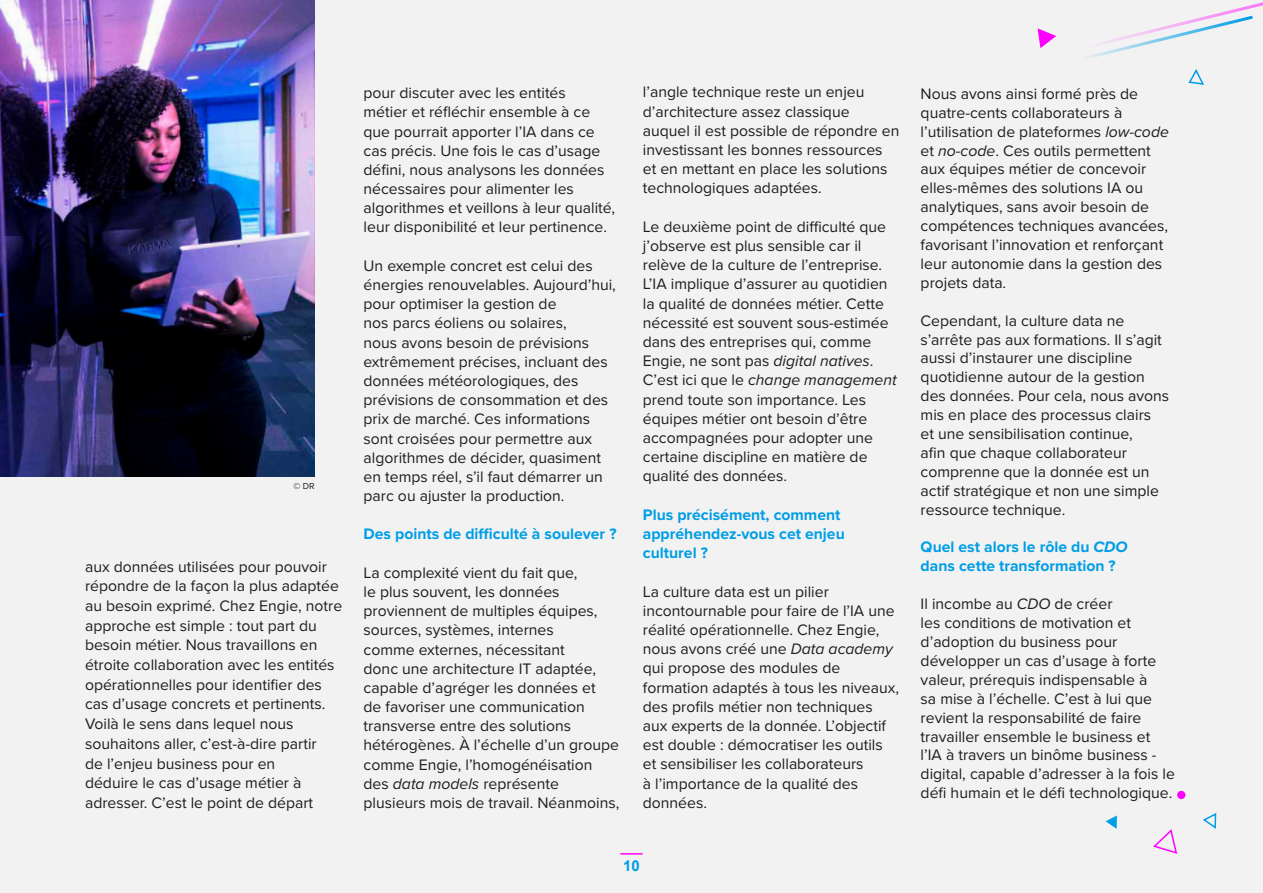
<style>
.page{position:relative;width:1263px;height:893px;background:#ededed}
.page>*{position:absolute;margin:0;border:0;box-sizing:border-box;transform-origin:0 0}
.t1{font:15.75px/19.2px "Proxima Nova";color:#1d1d1d}
.t2{font:700 15.75px/19.2px "Proxima Nova";color:#009ee6}
.t3{font:700 15px "Arial";color:#009ee6}
.t4{font:9px "Proxima Nova";color:#1d1d1d}
.s1{font-style:italic}
</style>
<div class="page">
<hr style="left:621px;top:853px;width:21px;height:2px;background:#f0f">
<svg style="left:1037px;top:28px;width:19px;height:20px"></svg>
<svg style="left:1090px;top:2px;width:173px;height:83px"></svg>
<img style="left:0;top:0;width:315px;height:476px">
<div style="left:1177px;top:791px;width:8px;height:8px;background:#f0f;border-radius:50%"></div>
<svg style="left:1153px;top:829px;width:25px;height:25px"></svg>
<svg style="left:1106px;top:815px;width:11px;height:14px"></svg>
<svg style="left:1203px;top:813px;width:14px;height:16px"></svg>
<p class="t4" style="left:293px;top:479px;width:23px">© DR</p>
<p class="t1" style="left:85px;top:556px;width:259px;line-height:19.6px">aux données utilisées pour pouvoir répondre de la façon la plus adaptée au besoin exprimé. Chez Engie, notre approche est simple : tout part du besoin métier. Nous travaillons en étroite collaboration avec les entités opérationnelles pour identifier des cas d’usage concrets et pertinents.<br>Voilà le sens dans lequel nous souhaitons aller, c’est-à-dire partir<br>de l’enjeu business pour en<br>déduire le cas d’usage métier à adresser. C’est le point de départ</p>
<p class="t1" style="left:364px;top:83px;width:253px">pour discuter avec les entités<br>métier et réfléchir ensemble à ce que pourrait apporter l’IA dans ce cas précis. Une fois le cas d’usage défini, nous analysons les données nécessaires pour alimenter les algorithmes et veillons à leur qualité, leur disponibilité et leur pertinence.</p>
<p class="t1" style="left:364px;top:255px;width:254px">Un exemple concret est celui des énergies renouvelables. Aujourd’hui, pour optimiser la gestion de<br>nos parcs éoliens ou solaires,<br>nous avons besoin de prévisions extrêmement précises, incluant des données météorologiques, des prévisions de consommation et des prix de marché. Ces informations sont croisées pour permettre aux algorithmes de décider, quasiment en temps réel, s’il faut démarrer un parc ou ajuster la production.</p>
<p class="t2" style="left:364px;top:524px;width:254px">Des points de difficulté à soulever ?</p>
<p class="t1" style="left:364px;top:562px;width:257px">La complexité vient du fait que,<br>le plus souvent, les données proviennent de multiples équipes, sources, systèmes, internes<br>comme externes, nécessitant<br>donc une architecture IT adaptée, capable d’agréger les données et<br>de favoriser une communication transverse entre des solutions hétérogènes. À l’échelle d’un groupe comme Engie, l’homogénéisation des <span class="s1">data models</span> représente plusieurs mois de travail. Néanmoins,</p>
<p class="t1" style="left:643px;top:82px;width:258px">l’angle technique reste un enjeu d’architecture assez classique auquel il est possible de répondre en investissant les bonnes ressources et en mettant en place les solutions technologiques adaptées.</p>
<p class="t1" style="left:643px;top:216px;width:255px">Le deuxième point de difficulté que j’observe est plus sensible car il relève de la culture de l’entreprise.<br>L’IA implique d’assurer au quotidien la qualité de données métier. Cette nécessité est souvent sous-estimée dans des entreprises qui, comme Engie, ne sont pas <span class="s1">digital natives</span>.<br>C’est ici que le <span class="s1">change management </span>prend toute son importance. Les équipes métier ont besoin d’être accompagnées pour adopter une certaine discipline en matière de qualité des données.</p>
<p class="t2" style="left:643px;top:505px;width:203px">Plus précisément, comment appréhendez-vous cet enjeu culturel ?</p>
<p class="t1" style="left:643px;top:581px;width:258px">La culture data est un pilier incontournable pour faire de l’IA une réalité opérationnelle. Chez Engie, nous avons créé une <span class="s1">Data academy </span>qui propose des modules de formation adaptés à tous les niveaux, des profils métier non techniques aux experts de la donnée. L’objectif est double : démocratiser les outils et sensibiliser les collaborateurs<br>à l’importance de la qualité des données.</p>
<p class="t3" style="left:623px;top:856px;width:18px">10</p>
<p class="t1" style="left:921px;top:83px;width:250px">Nous avons ainsi formé près de quatre-cents collaborateurs à l’utilisation de plateformes <span class="s1">low-code </span>et <span class="s1">no-code</span>. Ces outils permettent aux équipes métier de concevoir elles-mêmes des solutions IA ou analytiques, sans avoir besoin de compétences techniques avancées, favorisant l’innovation et renforçant leur autonomie dans la gestion des projets data.</p>
<p class="t1" style="left:921px;top:310px;width:250px">Cependant, la culture data ne s’arrête pas aux formations. Il s’agit aussi d’instaurer une discipline quotidienne autour de la gestion des données. Pour cela, nous avons mis en place des processus clairs<br>et une sensibilisation continue,<br>afin que chaque collaborateur comprenne que la donnée est un actif stratégique et non une simple ressource technique.</p>
<p class="t2" style="left:921px;top:537px;width:208px">Quel est alors le rôle du <span class="s1">CDO </span>dans cette transformation ?</p>
<p class="t1" style="left:921px;top:594px;width:256px">Il incombe au <span class="s1">CDO</span> de créer<br>les conditions de motivation et d’adoption du business pour développer un cas d’usage à forte valeur, prérequis indispensable à<br>sa mise à l’échelle. C’est à lui que revient la responsabilité de faire travailler ensemble le business et l’IA à travers un binôme business - digital, capable d’adresser à la fois le défi humain et le défi technologique.</p>
</div>
